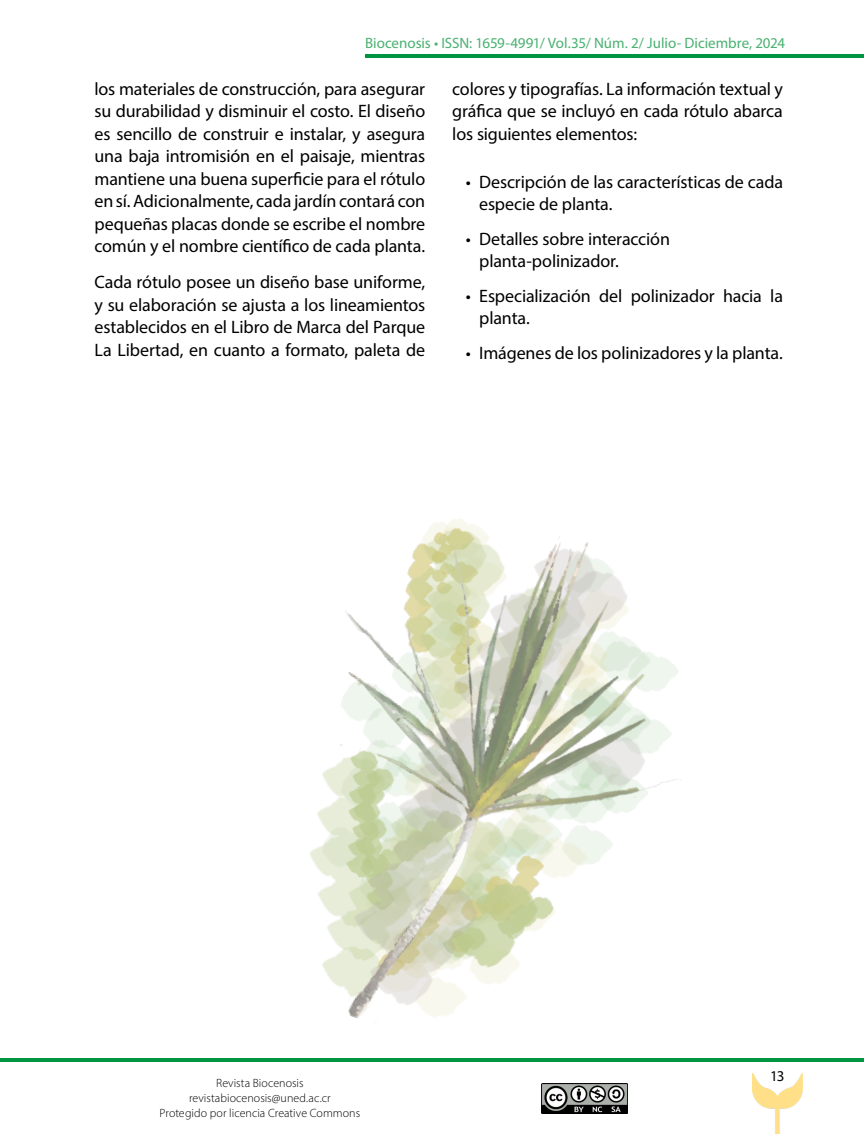
<style>
.page{position:relative;width:864px;height:1134px;background:#fff}
.page>*{position:absolute;margin:0;border:0;box-sizing:border-box;transform-origin:0 0}
.t1{font:18px/22.5px "Myriad Pro";letter-spacing:-.005em;color:#000;text-align:justify}
.t2{font:15px "Myriad Pro";letter-spacing:-.005em;color:#49b170}
.t3{font:15px "Myriad Pro";color:#000}
.t4{font:300 12px/15px "Myriad Pro";letter-spacing:.005em;color:#000;text-align:center}
</style>
<div class="page">
<img style="left:775px;top:1074px;width:27px;height:60px">
<hr style="left:365px;top:54px;width:499px;height:4px;background:#009641">
<hr style="left:0;top:1058px;width:864px;height:4px;background:#009641">
<img style="left:310px;top:519px;width:466px;height:597px">
<p class="t2" style="left:365px;top:34px;width:422px">Biocenosis • ISSN: 1659-4991/ Vol.35/ Núm. 2/ Julio- Diciembre, 2024</p>
<p class="t1" style="left:94px;top:77px;width:332px">los materiales de construcción, para asegurar su durabilidad y disminuir el costo. El diseño es sencillo de construir e instalar, y asegura una baja intromisión en el paisaje, mientras mantiene una buena superficie para el rótulo en sí. Adicionalmente, cada jardín contará con pequeñas placas donde se escribe el nombre común y el nombre científico de cada planta.</p>
<p class="t1" style="left:94px;top:270px;width:332px">Cada rótulo posee un diseño base uniforme, y su elaboración se ajusta a los lineamientos establecidos en el Libro de Marca del Parque La Libertad, en cuanto a formato, paleta de</p>
<p class="t1" style="left:452px;top:77px;width:332px">colores y tipografías. La información textual y gráfica que se incluyó en cada rótulo abarca los siguientes elementos:</p>
<p class="t1" style="left:479px;top:170px;width:305px;text-indent:-14px">• Descripción de las características de cada especie de planta.</p>
<p class="t1" style="left:479px;top:227px;width:192px;text-indent:-14px">• Detalles sobre interacción planta-polinizador.</p>
<p class="t1" style="left:479px;top:284px;width:305px;text-indent:-14px">• Especialización del polinizador hacia la planta.</p>
<p class="t1" style="left:466px;top:341px;width:319px">• Imágenes de los polinizadores y la planta.</p>
<p class="t4" style="left:160px;top:1075px;width:202px">Revista Biocenosis revistabiocenosis@uned.ac.cr<br>Protegido por licencia Creative Commons</p>
<p class="t3" style="left:770px;top:1067px;width:16px">13</p>
</div>
